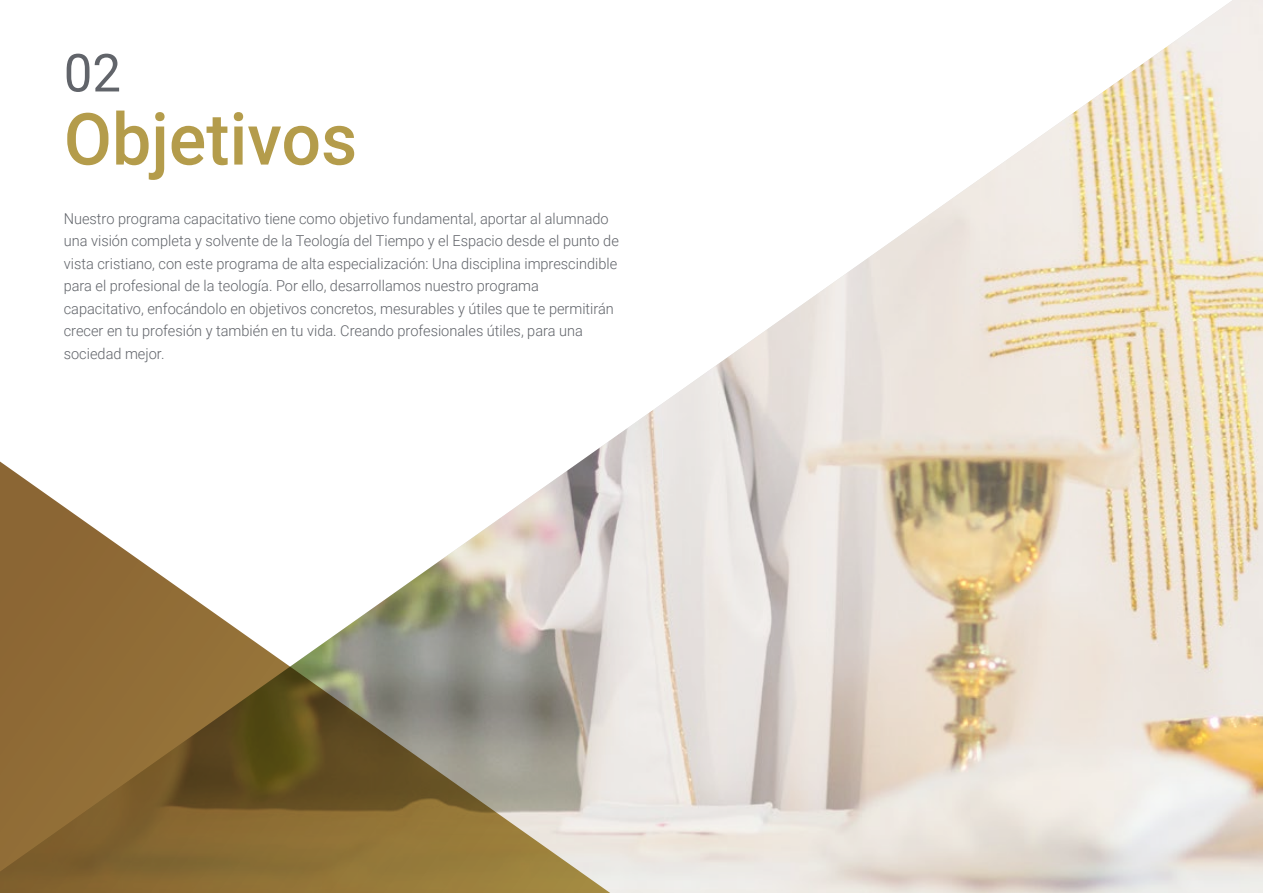
<style>
.page{position:relative;width:1263px;height:893px;background:#fff}
.page>*{position:absolute;margin:0;border:0;box-sizing:border-box;transform-origin:0 0}
.t1{font:500 72px "Roboto";color:#b49c4b}
.t2{font:52.5px "Roboto";color:#61646a}
.t3{font:300 15px/22.5px "Roboto";color:#61646a}
</style>
<div class="page">
<img style="left:602px;top:0;width:661px;height:893px">
<svg style="left:0;top:446px;width:640px;height:447px"></svg>
<h2 class="t2" style="left:64px;top:36px;width:59px">02</h2>
<h1 class="t1" style="left:64px;top:89px;width:295px">Objetivos</h1>
<p class="t3" style="left:64px;top:207px;width:557px">Nuestro programa capacitativo tiene como objetivo fundamental, aportar al alumnado una visión completa y solvente de la Teología del Tiempo y el Espacio desde el punto de vista cristiano, con este programa de alta especialización: Una disciplina imprescindible para el profesional de la teología. Por ello, desarrollamos nuestro programa capacitativo, enfocándolo en objetivos concretos, mesurables y útiles que te permitirán crecer en tu profesión y también en tu vida. Creando profesionales útiles, para una sociedad mejor.</p>
</div>
